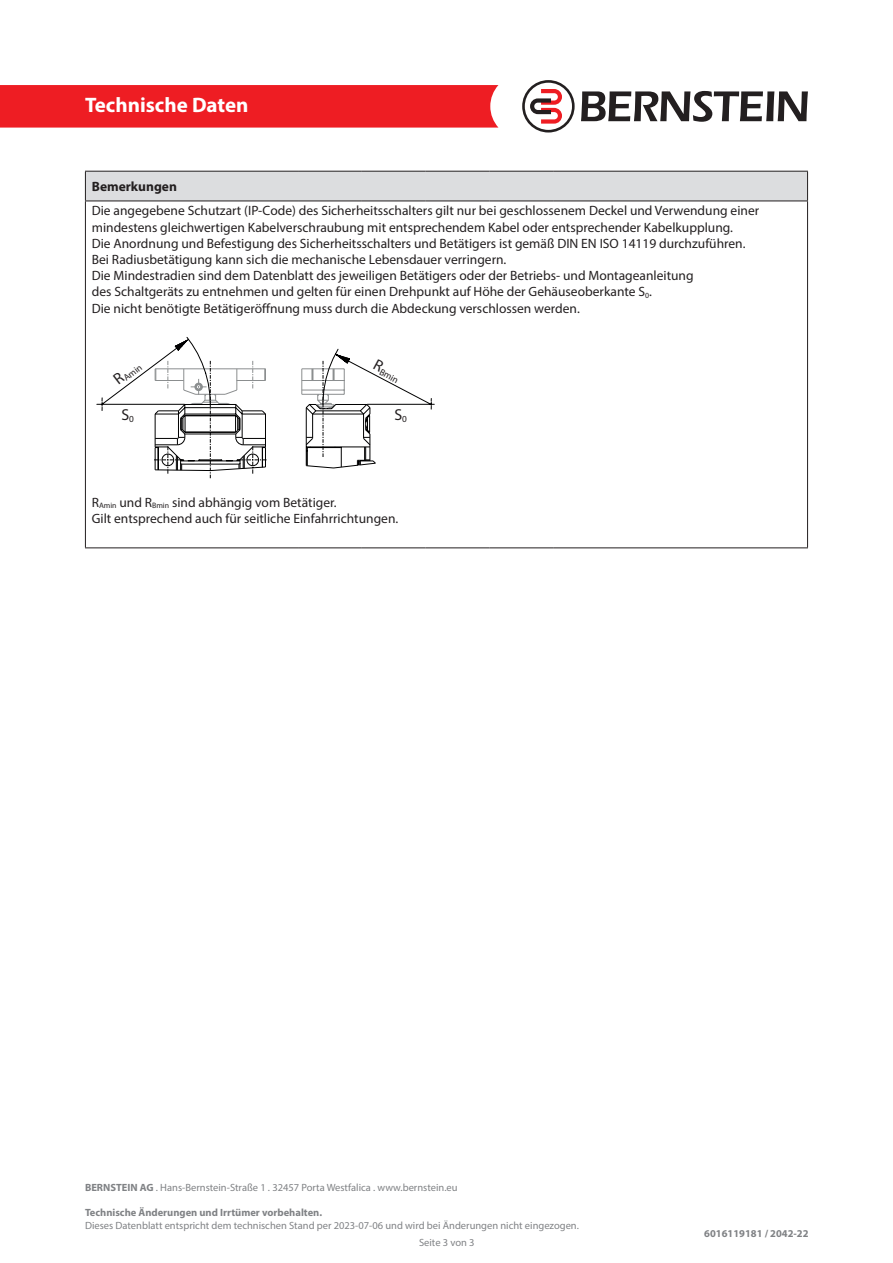
<style>
.page{position:relative;width:893px;height:1263px;background:#fff}
.page>*{position:absolute;margin:0;border:0;box-sizing:border-box;transform-origin:0 0}
.t1{font:700 21px "Myriad Pro";color:#fff}
.t2{font:15.9px "Myriad Pro";color:#231f20}
.t3{font:13.5px/16.2px "Myriad Pro";color:#231f20}
.t4{font:700 13.5px "Myriad Pro";color:#231f20}
.t5{font:10.5px "Myriad Pro";color:#808285}
.t6{font:700 10.5px "Myriad Pro";color:#808285}
.t7{font:9.3px "Myriad Pro";color:#231f20}
.s1{font-weight:700}
</style>
<div class="page">
<div style="left:0;top:85px;width:498px;height:43px;background:#ee1d23"></div>
<svg style="left:581px;top:91px;width:227px;height:31px"></svg>
<svg style="left:522px;top:80px;width:53px;height:53px"></svg>
<div style="left:85px;top:172px;width:723px;height:29px;background:#dcdddf"></div>
<hr style="left:85px;top:201px;width:1px;height:346px;background:#231f20">
<hr style="left:807px;top:201px;width:1px;height:346px;background:#231f20">
<hr style="left:85px;top:171px;width:213px;height:1px;background:#231f20">
<hr style="left:298px;top:171px;width:64px;height:1px;background:#231f20">
<hr style="left:362px;top:171px;width:64px;height:1px;background:#231f20">
<hr style="left:426px;top:171px;width:63px;height:1px;background:#231f20">
<hr style="left:489px;top:171px;width:64px;height:1px;background:#231f20">
<hr style="left:553px;top:171px;width:255px;height:1px;background:#231f20">
<hr style="left:85px;top:201px;width:213px;height:1px;background:#231f20">
<hr style="left:298px;top:201px;width:64px;height:1px;background:#231f20">
<hr style="left:362px;top:201px;width:64px;height:1px;background:#231f20">
<hr style="left:426px;top:201px;width:63px;height:1px;background:#231f20">
<hr style="left:489px;top:201px;width:64px;height:1px;background:#231f20">
<hr style="left:553px;top:201px;width:255px;height:1px;background:#231f20">
<hr style="left:85px;top:547px;width:213px;height:1px;background:#231f20">
<hr style="left:298px;top:547px;width:64px;height:1px;background:#231f20">
<hr style="left:362px;top:547px;width:64px;height:1px;background:#231f20">
<hr style="left:426px;top:547px;width:63px;height:1px;background:#231f20">
<hr style="left:489px;top:547px;width:64px;height:1px;background:#231f20">
<hr style="left:553px;top:547px;width:255px;height:1px;background:#231f20">
<svg style="left:96px;top:337px;width:339px;height:141px"></svg>
<h1 class="t1" style="left:85px;top:91px;width:165px">Technische Daten</h1>
<p class="t4" style="left:92px;top:178px;width:87px">Bemerkungen</p>
<p class="t3" style="left:92px;top:202px;width:669px">Die angegebene Schutzart (IP-Code) des Sicherheitsschalters gilt nur bei geschlossenem Deckel und Verwendung einer mindestens gleichwertigen Kabelverschraubung mit entsprechendem Kabel oder entsprechender Kabelkupplung.</p>
<p class="t3" style="left:92px;top:235px;width:655px">Die Anordnung und Befestigung des Sicherheitsschalters und Betätigers ist gemäß DIN EN ISO 14119 durchzuführen.</p>
<p class="t3" style="left:92px;top:251px;width:416px">Bei Radiusbetätigung kann sich die mechanische Lebensdauer verringern.</p>
<p class="t3" style="left:92px;top:267px;width:603px">Die Mindestradien sind dem Datenblatt des jeweiligen Betätigers oder der Betriebs- und Montageanleitung</p>
<p class="t3" style="left:92px;top:283px;width:562px">des Schaltgeräts zu entnehmen und gelten für einen Drehpunkt auf Höhe der Gehäuseoberkante S<sub>0</sub>.</p>
<p class="t3" style="left:92px;top:300px;width:489px">Die nicht benötigte Betätigeröffnung muss durch die Abdeckung verschlossen werden.</p>
<p class="t7" style="left:121px;top:374px;width:22px;rotate:-37deg">Amin</p>
<p class="t7" style="left:383px;top:366px;width:22px;rotate:28deg">Bmin</p>
<p class="t2" style="left:121px;top:405px;width:14px">S<sub>0</sub></p>
<p class="t2" style="left:394px;top:405px;width:14px">S<sub>0</sub></p>
<p class="t3" style="left:92px;top:494px;width:246px">R<sub>Amin</sub> und R<sub>Bmin</sub> sind abhängig vom Betätiger.</p>
<p class="t3" style="left:92px;top:510px;width:308px">Gilt entsprechend auch für seitliche Einfahrrichtungen.</p>
<p class="t5" style="left:85px;top:1181px;width:374px"><span class="s1">BERNSTEIN AG</span> . Hans-Bernstein-Straße 1 . 32457 Porta Westfalica . www.bernstein.eu</p>
<p class="t6" style="left:85px;top:1206px;width:239px">Technische Änderungen und Irrtümer vorbehalten.</p>
<p class="t5" style="left:85px;top:1219px;width:495px">Dieses Datenblatt entspricht dem technischen Stand per 2023-07-06 und wird bei Änderungen nicht eingezogen.</p>
<p class="t5" style="left:419px;top:1236px;width:57px">Seite 3 von 3</p>
<p class="t6" style="left:704px;top:1227px;width:106px">6016119181 / 2042-22</p>
</div>
